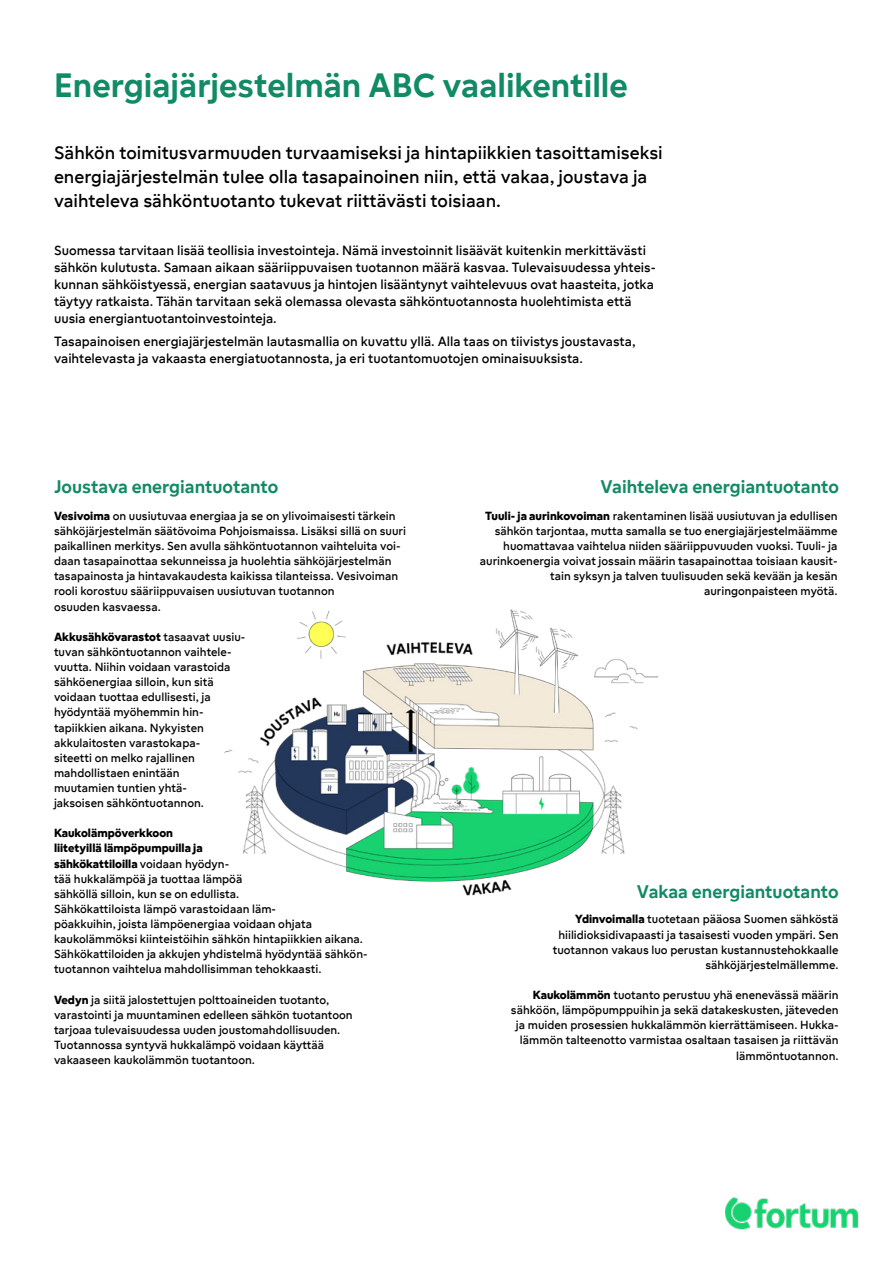
<style>
.page{position:relative;width:893px;height:1263px;background:#fff}
.page>*{position:absolute;margin:0;border:0;box-sizing:border-box;transform-origin:0 0}
.t1{font:500 36px "Fortum Sans TT";color:#118a65}
.t2{font:19.5px/24px "Fortum Sans TT";color:#000}
.t3{font:500 19.5px "Fortum Sans TT";color:#118a65}
.t4{font:14.25px/17.1px "Fortum Sans TT";color:#000}
.t5{font:12.6px/15.1px "Fortum Sans TT";color:#000}
.s1{font-weight:700}
</style>
<div class="page">
<img style="left:725px;top:1197px;width:134px;height:33px">
<img style="left:225px;top:609px;width:434px;height:287px">
<p class="t1" style="left:54px;top:64px;width:575px">Energiajärjestelmän ABC vaalikentille</p>
<p class="t2" style="left:54px;top:141px;width:610px">Sähkön toimitusvarmuuden turvaamiseksi ja hintapiikkien tasoittamiseksi energiajärjestelmän tulee olla tasapainoinen niin, että vakaa, joustava ja vaihteleva sähköntuotanto tukevat riittävästi toisiaan.</p>
<p class="t4" style="left:54px;top:241px;width:603px">Suomessa tarvitaan lisää teollisia investointeja. Nämä investoinnit lisäävät kuitenkin merkittävästi sähkön kulutusta. Samaan aikaan sääriippuvaisen tuotannon määrä kasvaa. Tulevaisuudessa yhteis&shy;kunnan sähköistyessä, energian saatavuus ja hintojen lisääntynyt vaihtelevuus ovat haasteita, jotka täytyy ratkaista. Tähän tarvitaan sekä olemassa olevasta sähköntuotannosta huolehtimista että uusia energiantuotantoinvestointeja.</p>
<p class="t4" style="left:54px;top:333px;width:583px">Tasapainoisen energiajärjestelmän lautasmallia on kuvattu yllä. Alla taas on tiivistys joustavasta, vaihtelevasta ja vakaasta energiatuotannosta, ja eri tuotantomuotojen ominaisuuksista.</p>
<p class="t3" style="left:54px;top:475px;width:226px">Joustava energiantuotanto</p>
<p class="t3" style="left:601px;top:475px;width:240px">Vaihteleva energiantuotanto</p>
<p class="t5" style="left:54px;top:508px;width:354px"><span class="s1">Vesivoima</span> on uusiutuvaa energiaa ja se on ylivoimaisesti tärkein sähköjärjestelmän säätövoima Pohjoismaissa. Lisäksi sillä on suuri paikallinen merkitys. Sen avulla sähköntuotannon vaihteluita voi&shy;daan tasapainottaa sekunneissa ja huolehtia sähköjärjestelmän tasapainosta ja hintavakaudesta kaikissa tilanteissa. Vesivoiman rooli korostuu sääriippuvaisen uusiutuvan tuotannon<br>osuuden kasvaessa.</p>
<p class="t5" style="left:54px;top:629px;width:193px"><span class="s1">Akkusähkövarastot</span> tasaavat uusiu&shy;tuvan sähköntuotannon vaihtele&shy;vuutta. Niihin voidaan varastoida sähköenergiaa silloin, kun sitä voidaan tuottaa edullisesti, ja hyödyntää myöhemmin hin&shy;tapiikkien aikana. Nykyisten akkulaitosten varastokapa-<br>siteetti on melko rajallinen mahdollistaen enintään<br>muutamien tuntien yhtä-<br>jaksoisen sähköntuotannon.</p>
<p class="t5" style="left:54px;top:826px;width:315px"><span class="s1">Kaukolämpöverkkoon<br>liitetyillä lämpöpumpuilla ja<br>sähkökattiloilla</span> voidaan hyödyn-<br>tää hukkalämpöä ja tuottaa lämpöä<br>sähköllä silloin, kun se on edullista.<br>Sähkökattiloista lämpö varastoidaan läm-<br>pöakkuihin, joista lämpöenergiaa voidaan ohjata kaukolämmöksi kiinteistöihin sähkön hintapiikkien aikana.<br>Sähkökattiloiden ja akkujen yhdistelmä hyödyntää sähkön&shy;tuotannon vaihtelua mahdollisimman tehokkaasti.</p>
<p class="t5" style="left:54px;top:992px;width:300px"><span class="s1">Vedyn</span> ja siitä jalostettujen polttoaineiden tuotanto, varastointi ja muuntaminen edelleen sähkön tuotantoon tarjoaa tulevaisuudessa uuden joustomahdollisuuden.<br>Tuotannossa syntyvä hukkalämpö voidaan käyttää vakaaseen kaukolämmön tuotantoon.</p>
<p class="t5" style="left:480px;top:508px;width:359px;text-align:right"><span class="s1">Tuuli- ja aurinkovoiman</span> rakentaminen lisää uusiutuvan ja edullisen sähkön tarjontaa, mutta samalla se tuo energiajärjestelmäämme huomattavaa vaihtelua niiden sääriippuvuuden vuoksi. Tuuli- ja aurinkoenergia voivat jossain määrin tasapainottaa toisiaan kausit&shy;tain syksyn ja talven tuulisuuden sekä kevään ja kesän auringonpaisteen myötä.</p>
<p class="t3" style="left:637px;top:880px;width:203px">Vakaa energiantuotanto</p>
<p class="t5" style="left:553px;top:912px;width:287px;text-align:right"><span class="s1">Ydinvoimalla</span> tuotetaan pääosa Suomen sähköstä hiilidioksidivapaasti ja tasaisesti vuoden ympäri. Sen tuotannon vakaus luo perustan kustannustehokkaalle sähköjärjestelmällemme.</p>
<p class="t5" style="left:511px;top:987px;width:329px;text-align:right"><span class="s1">Kaukolämmön</span> tuotanto perustuu yhä enenevässä määrin sähköön, lämpöpumppuihin ja sekä datakeskusten, jäteveden ja muiden prosessien hukkalämmön kierrättämiseen. Hukka&shy;lämmön talteenotto varmistaa osaltaan tasaisen ja riittävän lämmöntuotannon.</p>
</div>
